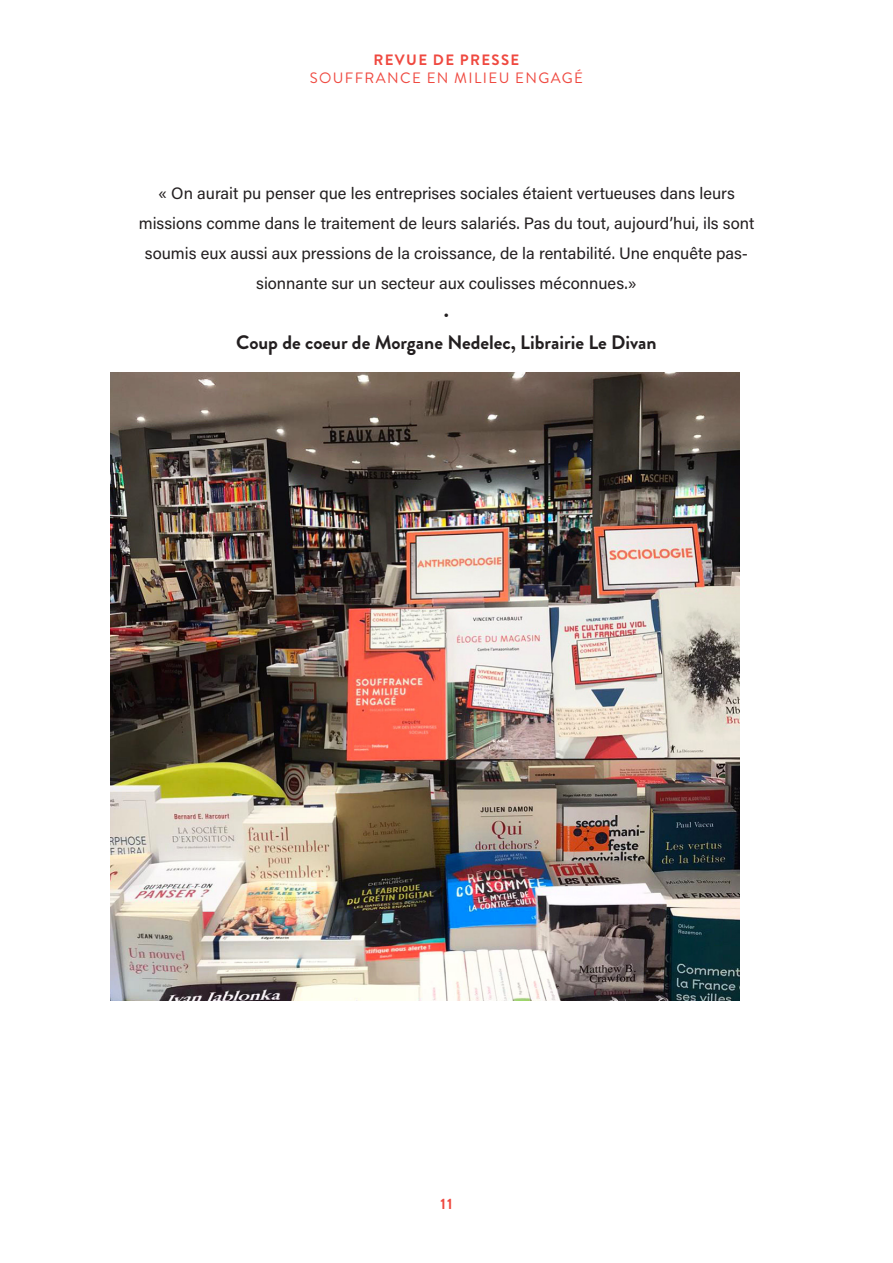
<style>
.page{position:relative;width:893px;height:1263px;background:#fff}
.page>*{position:absolute;margin:0;border:0;box-sizing:border-box;transform-origin:0 0}
.t1{font:700 19.5px "Brandon Grotesque";color:#231f20}
.t2{font:16.5px/30px "Acumin Pro";color:#231f20;text-align:center}
.t3{font:16.5px "Brandon Grotesque";color:#231f20}
.t4{font:15px "Brandon Grotesque";letter-spacing:.09em;color:#ef4940}
.t5{font:700 15px "Brandon Grotesque";letter-spacing:.09em;color:#ef4940}
</style>
<div class="page">
<img style="left:111px;top:372px;width:628px;height:628px">
<p class="t5" style="left:373px;top:49px;width:147px">REVUE DE PRESSE</p>
<p class="t4" style="left:310px;top:67px;width:275px">SOUFFRANCE EN MILIEU ENGAGÉ</p>
<p class="t2" style="left:139px;top:178px;width:617px">« On aurait pu penser que les entreprises sociales étaient vertueuses dans leurs missions comme dans le traitement de leurs salariés. Pas du tout, aujourd’hui, ils sont soumis eux aussi aux pressions de la croissance, de la rentabilité. Une enquête pas&shy;sionnante sur un secteur aux coulisses méconnues.»</p>
<p class="t3" style="left:444px;top:302px;width:7px">•</p>
<p class="t1" style="left:236px;top:329px;width:422px">Coup de coeur de Morgane Nedelec, Librairie Le Divan</p>
<p class="t5" style="left:441px;top:1193px;width:13px">11</p>
</div>
